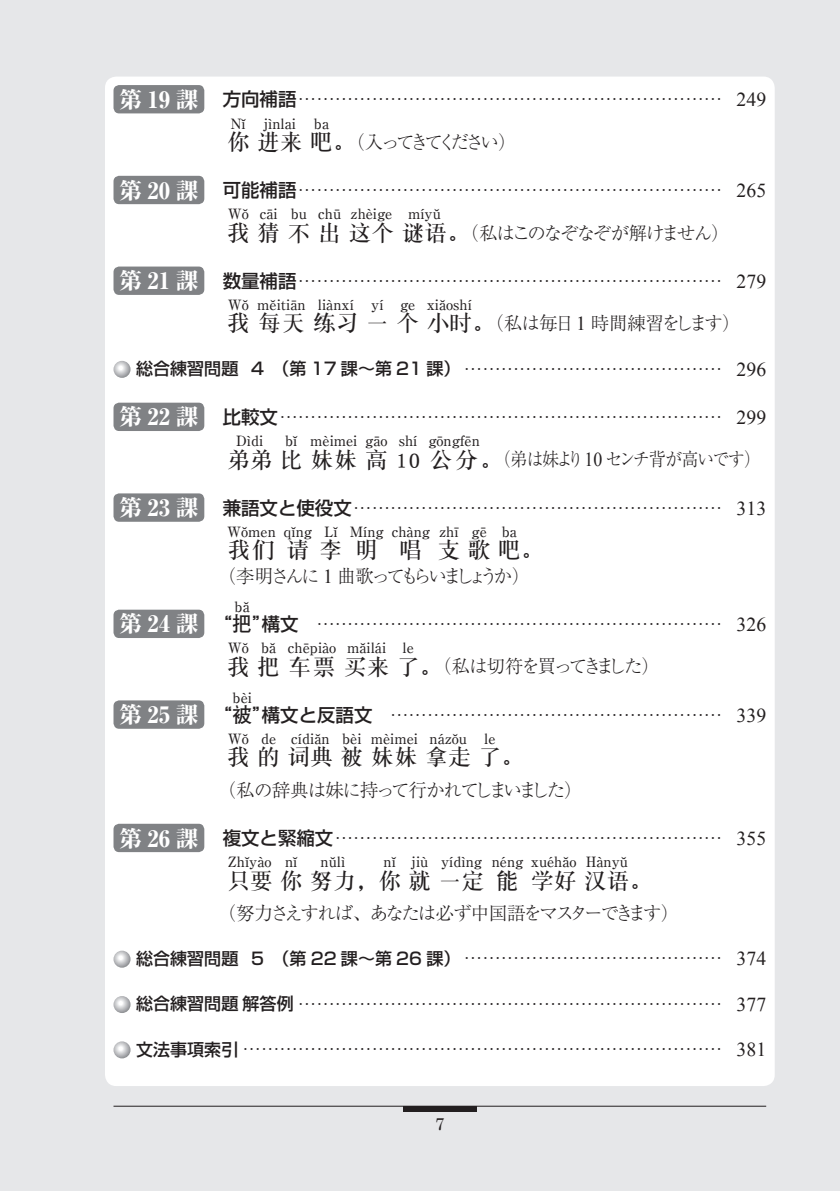
<style>
.page{position:relative;width:840px;height:1191px;background:#fff}
.page>*{position:absolute;margin:0;border:0;box-sizing:border-box;transform-origin:0 0}
.t1{font:22.6px "DF Song GB W7";letter-spacing:.335em;color:#231f20}
.t2{font:800 22.6px "Ryumin Pro";color:#fff}
.t3{font:300 18.4px "Ryumin Pro";letter-spacing:-.12em;color:#231f20}
.t4{font:300 18.4px "Ryumin Pro";letter-spacing:-.065em;color:#231f20}
.t5{font:300 18.4px "Ryumin Pro";letter-spacing:-.065em;color:#231f20;scale:.9 1}
.t6{font:300 18.4px "Ryumin Pro";letter-spacing:-.2em;color:#231f20}
.t7{font:300 18.4px "Ryumin Pro";letter-spacing:-.085em;color:#231f20}
.t8{font:300 18.4px "Ryumin Pro";letter-spacing:-.215em;color:#231f20}
.t9{font:500 17px "Shin Go Pro";color:#231f20}
.t10{font:17px "Century";color:#231f20}
.t11{font:500 14.2px "Ryumin Pr 5";color:#231f20}
.s1{font-weight:800;font-size:22.6px;color:#fff}
.s2{font-family:"Shin Go Pro";font-weight:500}
.s3{font-family:"Times New Roman";font-weight:400;font-size:19.8px}
.s4{font-family:"DF Song GB W7";font-weight:400;font-size:22.6px}
.s5{font-family:"Ryumin Pro";font-weight:300;font-size:18.4px}
.s6{font-family:"Shin Go Pro";font-weight:500;font-size:18.4px;color:#231f20}
.s7{font-family:"DF Hei GB W7";font-weight:400;font-size:20.6px;color:#231f20}
.s8{font-family:"Shin Go Pro";font-weight:500;font-size:17px}
</style>
<div class="page">
<div style="left:0;top:0;width:839px;height:1191px;background:#e6e7e9"></div>
<div style="left:105px;top:77px;width:669px;height:1009px;background:#fff;border-radius:11px"></div>
<hr style="left:113px;top:1105px;width:652px;height:1px;background:#231f20">
<div style="left:403px;top:1106px;width:73px;height:6px;background:#231f20"></div>
<div style="left:113px;top:85px;width:91px;height:28px;background:#808285;border-radius:6px"></div>
<div style="left:113px;top:176px;width:91px;height:28px;background:#808285;border-radius:6px"></div>
<div style="left:113px;top:266px;width:91px;height:29px;background:#808285;border-radius:6px"></div>
<svg style="left:113px;top:361px;width:17px;height:17px"></svg>
<div style="left:113px;top:403px;width:91px;height:28px;background:#808285;border-radius:6px"></div>
<div style="left:113px;top:493px;width:91px;height:29px;background:#808285;border-radius:6px"></div>
<div style="left:113px;top:609px;width:91px;height:29px;background:#808285;border-radius:6px"></div>
<div style="left:113px;top:700px;width:91px;height:29px;background:#808285;border-radius:6px"></div>
<div style="left:113px;top:823px;width:91px;height:29px;background:#808285;border-radius:6px"></div>
<svg style="left:113px;top:950px;width:17px;height:17px"></svg>
<svg style="left:113px;top:996px;width:17px;height:17px"></svg>
<svg style="left:113px;top:1041px;width:17px;height:17px"></svg>
<p class="t3" style="left:119px;top:85px;width:648px"><span class="s1">第 19 課</span><span class="s2">　方向補語</span>…………………………………………………………… <span class="s3">249</span></p>
<p class="t1" style="left:227px;top:130px;width:107px">你进来吧</p>
<p class="t11" style="left:231px;top:112px;width:16px">Nǐ</p>
<p class="t11" style="left:264px;top:112px;width:34px">jìnlai</p>
<p class="t11" style="left:314px;top:112px;width:17px">ba</p>
<p class="t8" style="left:333px;top:127px;width:185px"><span class="s4">。</span>（入ってきてください）</p>
<p class="t3" style="left:119px;top:176px;width:648px"><span class="s1">第 20 課</span><span class="s2">　可能補語</span>…………………………………………………………… <span class="s3">265</span></p>
<p class="t1" style="left:227px;top:220px;width:199px">我猜不出这个谜</p>
<p class="t11" style="left:227px;top:203px;width:23px">Wǒ</p>
<p class="t11" style="left:259px;top:203px;width:20px">cāi</p>
<p class="t11" style="left:290px;top:203px;width:18px">bu</p>
<p class="t11" style="left:317px;top:203px;width:25px">chū</p>
<p class="t11" style="left:350px;top:203px;width:43px">zhèige</p>
<p class="t11" style="left:408px;top:203px;width:34px">míyǔ</p>
<p class="t3" style="left:424px;top:218px;width:306px"><span class="s4">语。</span>（私はこのなぞなぞが解けません）</p>
<p class="t3" style="left:119px;top:266px;width:648px"><span class="s1">第 21 課</span><span class="s2">　数量補語</span>…………………………………………………………… <span class="s3">279</span></p>
<p class="t1" style="left:227px;top:311px;width:224px">我每天练习一个小</p>
<p class="t11" style="left:227px;top:294px;width:23px">Wǒ</p>
<p class="t11" style="left:257px;top:294px;width:50px">měitiān</p>
<p class="t11" style="left:318px;top:294px;width:37px">liànxí</p>
<p class="t11" style="left:371px;top:294px;width:14px">yí</p>
<p class="t11" style="left:400px;top:294px;width:17px">ge</p>
<p class="t11" style="left:426px;top:294px;width:47px">xiǎoshí</p>
<p class="t7" style="left:449px;top:309px;width:293px"><span class="s4">时。</span>（私は毎日 <span class="s3">1</span> 時間練習をします）</p>
<p class="t9" style="left:136px;top:355px;width:631px">総合練習問題 4　（第 17 課〜第 21 課） <span class="s5">……………………………………</span> <span class="s3">296</span></p>
<p class="t3" style="left:119px;top:402px;width:648px"><span class="s1">第 22 課</span><span class="s2">　比較文</span>……………………………………………………………… <span class="s3">299</span></p>
<p class="t1" style="left:227px;top:447px;width:227px">弟弟比妹妹高10 公</p>
<p class="t11" style="left:236px;top:430px;width:29px">Dìdi</p>
<p class="t11" style="left:285px;top:430px;width:14px">bǐ</p>
<p class="t11" style="left:310px;top:430px;width:49px">mèimei</p>
<p class="t11" style="left:365px;top:430px;width:24px">gāo</p>
<p class="t11" style="left:398px;top:430px;width:20px">shí</p>
<p class="t11" style="left:428px;top:430px;width:53px">gōngfēn</p>
<p class="t5" style="left:455px;top:445px;width:340px"><span class="s4">分。</span>（弟は妹より<span class="s3">10</span> センチ背が高いです）</p>
<p class="t3" style="left:119px;top:493px;width:648px"><span class="s1">第 23 課</span><span class="s2">　兼語文と使役文</span>…………………………………………………… <span class="s3">313</span></p>
<p class="t1" style="left:228px;top:538px;width:83px">我们请</p>
<p class="t11" style="left:439px;top:520px;width:21px">zhī</p>
<p class="t11" style="left:471px;top:520px;width:17px">gē</p>
<p class="t11" style="left:501px;top:520px;width:17px">ba</p>
<p class="t6" style="left:218px;top:561px;width:314px">（李明さんに <span class="s3">1</span> 曲歌ってもらいましょうか）</p>
<p class="t2" style="left:119px;top:606px;width:135px">第 24 課<span class="s6">　“</span><span class="s7">把</span></p>
<p class="t11" style="left:391px;top:520px;width:40px">chàng</p>
<p class="t11" style="left:227px;top:520px;width:50px">Wǒmen</p>
<p class="t11" style="left:283px;top:520px;width:30px">qǐng</p>
<p class="t11" style="left:324px;top:520px;width:15px">Lǐ</p>
<p class="t11" style="left:350px;top:520px;width:35px">Míng</p>
<p class="t1" style="left:319px;top:538px;width:24px">李</p>
<p class="t1" style="left:355px;top:538px;width:24px">明</p>
<p class="t1" style="left:437px;top:538px;width:107px">支歌吧。</p>
<p class="t1" style="left:399px;top:538px;width:24px">唱</p>
<p class="t11" style="left:234px;top:595px;width:17px">bǎ</p>
<p class="t3" style="left:252px;top:609px;width:515px"><span class="s2">”構文</span> ………………………………………………………… <span class="s3">326</span></p>
<p class="t1" style="left:227px;top:654px;width:194px">我把车票买来了</p>
<p class="t11" style="left:227px;top:637px;width:23px">Wǒ</p>
<p class="t11" style="left:261px;top:637px;width:17px">bǎ</p>
<p class="t11" style="left:287px;top:637px;width:50px">chēpiào</p>
<p class="t11" style="left:347px;top:637px;width:41px">mǎilái</p>
<p class="t11" style="left:402px;top:637px;width:13px">le</p>
<p class="t3" style="left:419px;top:652px;width:242px"><span class="s4">。</span>（私は切符を買ってきました）</p>
<p class="t11" style="left:232px;top:686px;width:21px">bèi</p>
<p class="t2" style="left:119px;top:697px;width:135px">第 25 課<span class="s6">　“</span><span class="s7">被</span></p>
<p class="t3" style="left:252px;top:700px;width:515px"><span class="s2">”構文と反語文</span> ……………………………………………… <span class="s3">339</span></p>
<p class="t1" style="left:227px;top:745px;width:298px">我的词典被妹妹拿走了。</p>
<p class="t11" style="left:227px;top:727px;width:23px">Wǒ</p>
<p class="t11" style="left:261px;top:727px;width:17px">de</p>
<p class="t11" style="left:290px;top:727px;width:40px">cídiǎn</p>
<p class="t11" style="left:342px;top:727px;width:21px">bèi</p>
<p class="t11" style="left:370px;top:727px;width:49px">mèimei</p>
<p class="t11" style="left:429px;top:727px;width:39px">názǒu</p>
<p class="t11" style="left:484px;top:727px;width:13px">le</p>
<p class="t4" style="left:218px;top:775px;width:366px">（私の辞典は妹に持って行かれてしまいました）</p>
<p class="t3" style="left:119px;top:823px;width:648px"><span class="s1">第 26 課</span><span class="s2">　複文と緊縮文</span>……………………………………………………… <span class="s3">355</span></p>
<p class="t1" style="left:227px;top:868px;width:293px">只要你努力，你就一定能</p>
<p class="t11" style="left:530px;top:851px;width:47px">xuéhǎo</p>
<p class="t11" style="left:585px;top:851px;width:44px">Hànyǔ</p>
<p class="t3" style="left:218px;top:898px;width:463px">（努力さえすれば、あなたは必ず中国語をマスターできます）</p>
<p class="t9" style="left:136px;top:944px;width:631px">総合練習問題 5　（第 22 課〜第 26 課） <span class="s5">……………………………………</span> <span class="s3">374</span></p>
<p class="t3" style="left:136px;top:989px;width:631px"><span class="s8">総合練習問題解答例</span> …………………………………………………………… <span class="s3">377</span></p>
<p class="t3" style="left:136px;top:1034px;width:631px"><span class="s8">文法事項索引</span> …………………………………………………………………… <span class="s3">381</span></p>
<p class="t11" style="left:228px;top:851px;width:45px">Zhǐyào</p>
<p class="t11" style="left:285px;top:851px;width:14px">nǐ</p>
<p class="t11" style="left:320px;top:851px;width:26px">nǔlì</p>
<p class="t11" style="left:383px;top:851px;width:14px">nǐ</p>
<p class="t11" style="left:411px;top:851px;width:18px">jiù</p>
<p class="t11" style="left:441px;top:851px;width:42px">yídìng</p>
<p class="t11" style="left:491px;top:851px;width:33px">néng</p>
<p class="t1" style="left:530px;top:868px;width:123px">学好汉语。</p>
<p class="t10" style="left:435px;top:1109px;width:11px">7</p>
</div>
